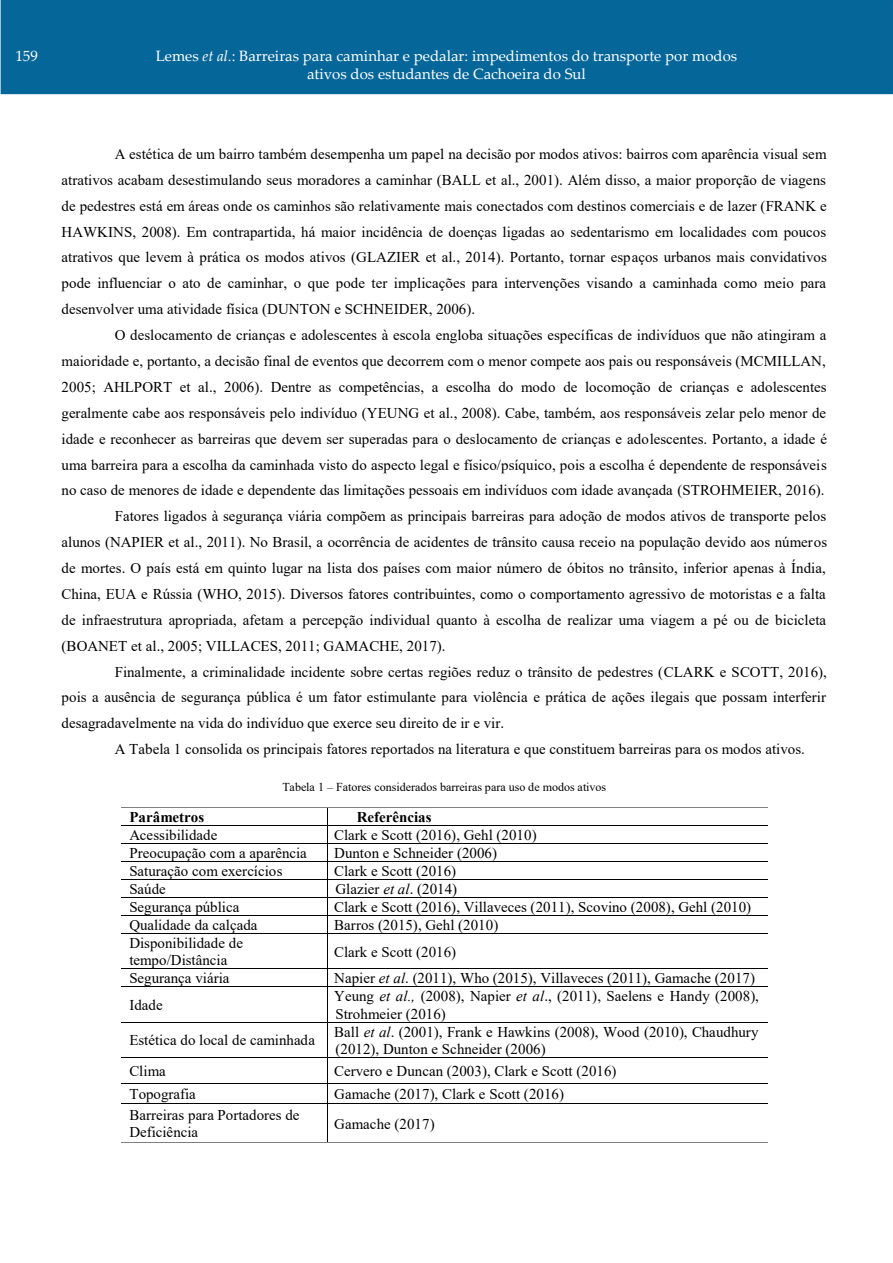
<style>
.page{position:relative;width:893px;height:1263px;background:#fff}
.page>*{position:absolute;margin:0;border:0;box-sizing:border-box;transform-origin:0 0}
.t1{font:15px/17.1px "Times New Roman";color:#000}
.t2{font:15px/18px "Palatino Linotype";color:#fff;text-align:center}
.t3{font:700 15px "Times New Roman";color:#000}
.t4{font:12px "Times New Roman";color:#000}
.s1{font-style:italic}
</style>
<div class="page">
<div style="left:1px;top:0;width:892px;height:94px;background:#056699"></div>
<hr style="left:121px;top:807px;width:206px;height:1px;background:#7f7f7f">
<hr style="left:328px;top:807px;width:439px;height:1px;background:#7f7f7f">
<hr style="left:121px;top:825px;width:206px;height:1px;background:#000">
<hr style="left:328px;top:825px;width:439px;height:1px;background:#000">
<hr style="left:121px;top:843px;width:206px;height:1px;background:#000">
<hr style="left:328px;top:843px;width:439px;height:1px;background:#000">
<hr style="left:121px;top:861px;width:206px;height:1px;background:#000">
<hr style="left:328px;top:861px;width:439px;height:1px;background:#000">
<hr style="left:121px;top:879px;width:206px;height:1px;background:#000">
<hr style="left:328px;top:879px;width:439px;height:1px;background:#000">
<hr style="left:121px;top:897px;width:206px;height:1px;background:#000">
<hr style="left:328px;top:897px;width:439px;height:1px;background:#000">
<hr style="left:121px;top:915px;width:206px;height:1px;background:#000">
<hr style="left:328px;top:915px;width:439px;height:1px;background:#000">
<hr style="left:121px;top:933px;width:206px;height:1px;background:#000">
<svg style="left:327px;top:807px;width:1px;height:127px"></svg>
<hr style="left:328px;top:933px;width:439px;height:1px;background:#000">
<hr style="left:327px;top:934px;width:1px;height:34px;background:#000">
<hr style="left:121px;top:968px;width:206px;height:1px;background:#000">
<hr style="left:328px;top:968px;width:439px;height:1px;background:#000">
<hr style="left:121px;top:986px;width:206px;height:1px;background:#000">
<svg style="left:327px;top:968px;width:1px;height:19px"></svg>
<hr style="left:328px;top:986px;width:439px;height:1px;background:#000">
<hr style="left:327px;top:987px;width:1px;height:35px;background:#000">
<hr style="left:121px;top:1022px;width:206px;height:1px;background:#000">
<hr style="left:328px;top:1022px;width:439px;height:1px;background:#000">
<hr style="left:327px;top:1022px;width:1px;height:35px;background:#000">
<hr style="left:121px;top:1057px;width:206px;height:1px;background:#000">
<hr style="left:328px;top:1057px;width:439px;height:1px;background:#000">
<hr style="left:121px;top:1083px;width:206px;height:1px;background:#000">
<hr style="left:328px;top:1083px;width:439px;height:1px;background:#000">
<hr style="left:121px;top:1103px;width:206px;height:1px;background:#000">
<svg style="left:327px;top:1057px;width:1px;height:47px"></svg>
<hr style="left:328px;top:1103px;width:439px;height:1px;background:#000">
<hr style="left:121px;top:1142px;width:206px;height:1px;background:#7f7f7f">
<hr style="left:327px;top:1104px;width:1px;height:38px;background:#000">
<hr style="left:328px;top:1142px;width:439px;height:1px;background:#7f7f7f">
<p class="t2" style="left:15px;top:46px;width:24px">159</p>
<p class="t2" style="left:156px;top:46px;width:583px">Lemes <span class="s1">et al.</span>: Barreiras para caminhar e pedalar: impedimentos do transporte por modos ativos dos estudantes de Cachoeira do Sul</p>
<p class="t1" style="left:115px;top:145px;width:713px">A estética de um bairro também desempenha um papel na decisão por modos ativos: bairros com aparência visual sem</p>
<p class="t1" style="left:62px;top:171px;width:766px">atrativos acabam desestimulando seus moradores a caminhar (BALL et al., 2001). Além disso, a maior proporção de viagens</p>
<p class="t1" style="left:62px;top:197px;width:767px">de pedestres está em áreas onde os caminhos são relativamente mais conectados com destinos comerciais e de lazer (FRANK e</p>
<p class="t1" style="left:62px;top:222px;width:766px">HAWKINS, 2008). Em contrapartida, há maior incidência de doenças ligadas ao sedentarismo em localidades com poucos</p>
<p class="t1" style="left:62px;top:248px;width:767px">atrativos que levem à prática os modos ativos (GLAZIER et al., 2014). Portanto, tornar espaços urbanos mais convidativos</p>
<p class="t1" style="left:62px;top:274px;width:766px">pode influenciar o ato de caminhar, o que pode ter implicações para intervenções visando a caminhada como meio para</p>
<p class="t1" style="left:62px;top:300px;width:415px">desenvolver uma atividade física (DUNTON e SCHNEIDER, 2006).</p>
<p class="t1" style="left:115px;top:326px;width:713px">O deslocamento de crianças e adolescentes à escola engloba situações específicas de indivíduos que não atingiram a</p>
<p class="t1" style="left:62px;top:352px;width:766px">maioridade e, portanto, a decisão final de eventos que decorrem com o menor compete aos pais ou responsáveis (MCMILLAN,</p>
<p class="t1" style="left:62px;top:378px;width:767px">2005; AHLPORT et al., 2006). Dentre as competências, a escolha do modo de locomoção de crianças e adolescentes</p>
<p class="t1" style="left:62px;top:404px;width:766px">geralmente cabe aos responsáveis pelo indivíduo (YEUNG et al., 2008). Cabe, também, aos responsáveis zelar pelo menor de</p>
<p class="t1" style="left:62px;top:429px;width:767px">idade e reconhecer as barreiras que devem ser superadas para o deslocamento de crianças e adolescentes. Portanto, a idade é</p>
<p class="t1" style="left:62px;top:455px;width:767px">uma barreira para a escolha da caminhada visto do aspecto legal e físico/psíquico, pois a escolha é dependente de responsáveis</p>
<p class="t1" style="left:62px;top:481px;width:764px">no caso de menores de idade e dependente das limitações pessoais em indivíduos com idade avançada (STROHMEIER, 2016).</p>
<p class="t1" style="left:115px;top:507px;width:713px">Fatores ligados à segurança viária compõem as principais barreiras para adoção de modos ativos de transporte pelos</p>
<p class="t1" style="left:62px;top:533px;width:767px">alunos (NAPIER et al., 2011). No Brasil, a ocorrência de acidentes de trânsito causa receio na população devido aos números</p>
<p class="t1" style="left:62px;top:559px;width:766px">de mortes. O país está em quinto lugar na lista dos países com maior número de óbitos no trânsito, inferior apenas à Índia,</p>
<p class="t1" style="left:62px;top:585px;width:766px">China, EUA e Rússia (WHO, 2015). Diversos fatores contribuintes, como o comportamento agressivo de motoristas e a falta</p>
<p class="t1" style="left:62px;top:611px;width:766px">de infraestrutura apropriada, afetam a percepção individual quanto à escolha de realizar uma viagem a pé ou de bicicleta</p>
<p class="t1" style="left:62px;top:636px;width:386px">(BOANET et al., 2005; VILLACES, 2011; GAMACHE, 2017).</p>
<p class="t1" style="left:115px;top:662px;width:714px">Finalmente, a criminalidade incidente sobre certas regiões reduz o trânsito de pedestres (CLARK e SCOTT, 2016),</p>
<p class="t1" style="left:62px;top:688px;width:766px">pois a ausência de segurança pública é um fator estimulante para violência e prática de ações ilegais que possam interferir</p>
<p class="t1" style="left:62px;top:714px;width:444px">desagradavelmente na vida do indivíduo que exerce seu direito de ir e vir.</p>
<p class="t1" style="left:115px;top:740px;width:692px">A Tabela 1 consolida os principais fatores reportados na literatura e que constituem barreiras para os modos ativos.</p>
<p class="t4" style="left:282px;top:778px;width:325px">Tabela 1 – Fatores considerados barreiras para uso de modos ativos</p>
<p class="t3" style="left:129px;top:806px;width:76px">Parâmetros</p>
<p class="t3" style="left:357px;top:806px;width:76px">Referências</p>
<p class="t1" style="left:129px;top:826px;width:90px">Acessibilidade</p>
<p class="t1" style="left:334px;top:826px;width:204px">Clark e Scott (2016), Gehl (2010)</p>
<p class="t1" style="left:129px;top:844px;width:179px">Preocupação com a aparência</p>
<p class="t1" style="left:334px;top:844px;width:164px">Dunton e Schneider (2006)</p>
<p class="t1" style="left:129px;top:862px;width:155px">Saturação com exercícios</p>
<p class="t1" style="left:334px;top:862px;width:124px">Clark e Scott (2016)</p>
<p class="t1" style="left:129px;top:880px;width:38px">Saúde</p>
<p class="t1" style="left:335px;top:880px;width:123px">Glazier <span class="s1">et al</span>. (2014)</p>
<p class="t1" style="left:129px;top:898px;width:112px">Segurança pública</p>
<p class="t1" style="left:334px;top:898px;width:419px">Clark e Scott (2016), Villaveces (2011), Scovino (2008), Gehl (2010)</p>
<p class="t1" style="left:129px;top:916px;width:130px">Qualidade da calçada</p>
<p class="t1" style="left:334px;top:916px;width:166px">Barros (2015), Gehl (2010)</p>
<p class="t1" style="left:129px;top:934px;width:115px">Disponibilidade de tempo/Distância</p>
<p class="t1" style="left:334px;top:943px;width:124px">Clark e Scott (2016)</p>
<p class="t1" style="left:129px;top:969px;width:102px">Segurança viária</p>
<p class="t1" style="left:334px;top:969px;width:422px">Napier <span class="s1">et al</span>. (2011), Who (2015), Villaveces (2011), Gamache (2017)</p>
<p class="t1" style="left:129px;top:996px;width:35px">Idade</p>
<p class="t1" style="left:334px;top:987px;width:426px">Yeung <span class="s1">et al.,</span> (2008), Napier <span class="s1">et al</span>., (2011), Saelens e Handy (2008),<br>Strohmeier (2016)</p>
<p class="t1" style="left:129px;top:1031px;width:187px">Estética do local de caminhada</p>
<p class="t1" style="left:334px;top:1022px;width:426px">Ball <span class="s1">et al</span>. (2001), Frank e Hawkins (2008), Wood (2010), Chaudhury (2012), Dunton e Schneider (2006)</p>
<p class="t1" style="left:129px;top:1062px;width:38px">Clima</p>
<p class="t1" style="left:334px;top:1062px;width:284px">Cervero e Duncan (2003), Clark e Scott (2016)</p>
<p class="t1" style="left:129px;top:1085px;width:68px">Topografia</p>
<p class="t1" style="left:334px;top:1085px;width:231px">Gamache (2017), Clark e Scott (2016)</p>
<p class="t1" style="left:129px;top:1106px;width:172px">Barreiras para Portadores de<br>Deficiência</p>
<p class="t1" style="left:334px;top:1114px;width:102px">Gamache (2017)</p>
</div>
